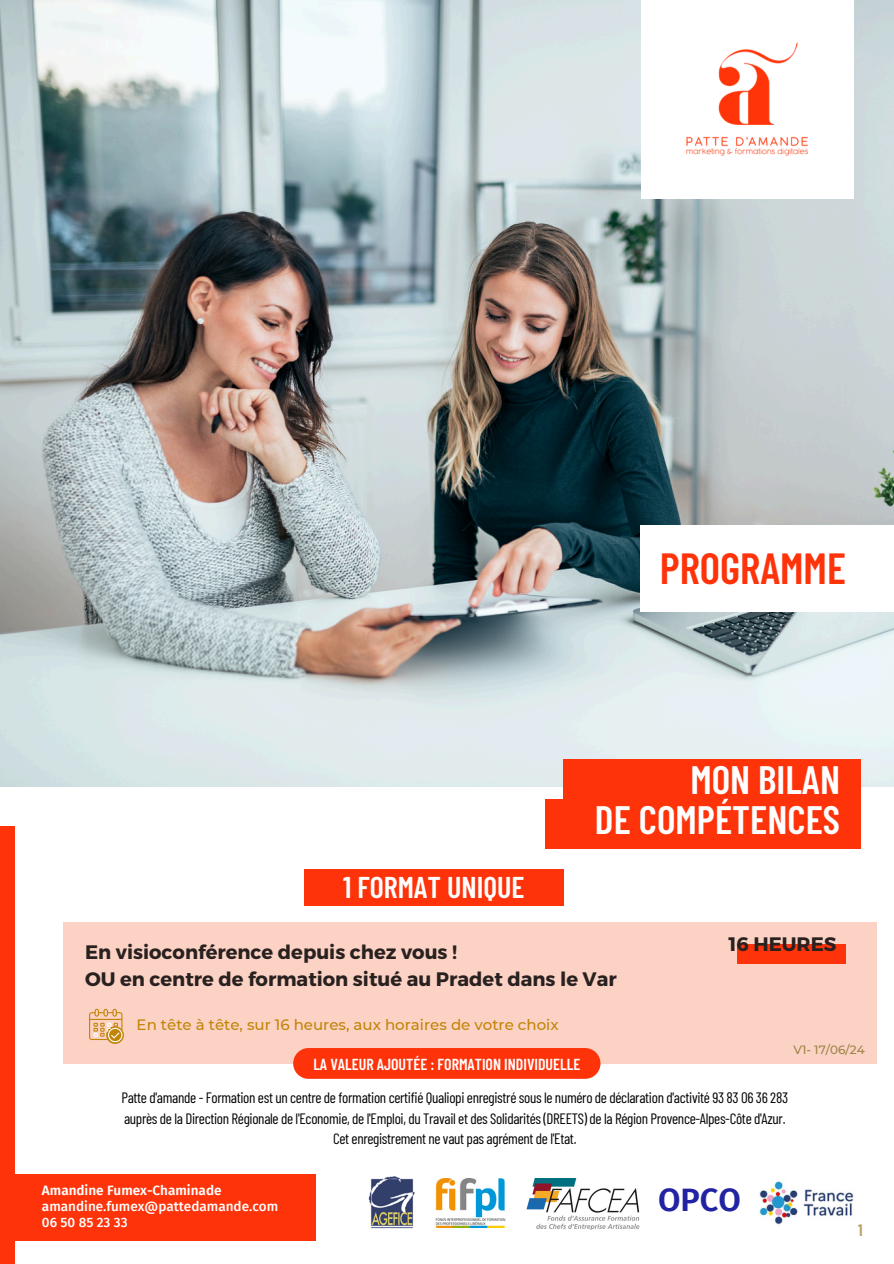
<style>
.page{position:relative;width:894px;height:1264px;background:#fff}
.page>*{position:absolute;margin:0;border:0;box-sizing:border-box;transform-origin:0 0}
.t1{font:600 43.5px "Barlow Condensed";color:#fe330a}
.t2{font:600 39.6px/40.5px "Barlow Condensed";color:#fff;text-align:right}
.t3{font:600 32.4px "Fira Sans";color:#2123a2}
.t4{font:600 30px "Barlow Condensed";color:#fff}
.t5{font:700 19.5px/27px "Montserrat";color:#282120}
.t6{font:600 16.5px "Barlow Condensed";color:#b99d61}
.t7{font:600 15.9px "Barlow Condensed";color:#fff}
.t8{font:15px "Barlow Condensed";letter-spacing:-.02em;color:#000}
.t9{font:500 15px "Montserrat";color:#c28406}
.t10{font:500 13.5px "Fira Sans";color:#fff}
.t11{font:600 13.5px "Fira Sans";color:#fff}
.t12{font:500 12px "Montserrat";color:#9d8348}
.s1{font-weight:600}
</style>
<div class="page">
<img style="left:0;top:0;width:893px;height:786px">
<div style="left:563px;top:758px;width:297px;height:47px;background:#fe330a"></div>
<div style="left:545px;top:799px;width:315px;height:50px;background:#fe330a"></div>
<div style="left:639px;top:525px;width:254px;height:86px;background:#fff"></div>
<div style="left:0;top:826px;width:14px;height:437px;background:#fe330a"></div>
<div style="left:304px;top:868px;width:259px;height:37px;background:#fe330a"></div>
<div style="left:63px;top:922px;width:813px;height:141px;background:#fcd2c4"></div>
<svg style="left:106px;top:1026px;width:18px;height:17px"></svg>
<svg style="left:89px;top:1008px;width:33px;height:34px"></svg>
<div style="left:737px;top:944px;width:108px;height:20px;background:#fe330a"></div>
<img style="left:368px;top:1176px;width:47px;height:53px">
<img style="left:435px;top:1178px;width:71px;height:49px">
<img style="left:526px;top:1178px;width:114px;height:51px">
<div style="left:293px;top:1048px;width:307px;height:30px;background:#fe330a;border-radius:15px"></div>
<div style="left:0;top:1174px;width:316px;height:66px;background:#fe330a"></div>
<div style="left:641px;top:0;width:213px;height:198px;background:#fff"></div>
<img style="left:686px;top:42px;width:122px;height:114px">
<img style="left:759px;top:1181px;width:95px;height:44px">
<h6 class="t1" style="left:659px;top:540px;width:187px">PROGRAMME</h6>
<p class="t4" style="left:343px;top:868px;width:183px">1 FORMAT UNIQUE</p>
<p class="t2" style="left:594px;top:757px;width:246px">MON BILAN<br>DE COMPÉTENCES</p>
<p class="t5" style="left:85px;top:937px;width:533px">En visioconférence depuis chez vous !<br>OU en centre de formation situé au Pradet dans le Var</p>
<p class="t5" style="left:728px;top:929px;width:109px">16 HEURES</p>
<h5 class="t9" style="left:137px;top:1015px;width:423px">En tête à tête, sur 16 heures, aux horaires de votre choix</h5>
<h2 class="t7" style="left:313px;top:1053px;width:268px">LA VALEUR AJOUTÉE : FORMATION INDIVIDUELLE</h2>
<p class="t12" style="left:793px;top:1042px;width:73px">V1- 17/06/24</p>
<p class="t8" style="left:121px;top:1088px;width:668px">Patte d'amande - Formation est un centre de formation certifié Qualiopi enregistré sous le numéro de déclaration d'activité 93 83 06 36 283</p>
<h2 class="t8" style="left:124px;top:1108px;width:662px">auprès de la Direction Régionale de l'Economie, de l'Emploi, du Travail et des Solidarités (DREETS) de la Région Provence-Alpes-Côte d'Azur.</h2>
<p class="t8" style="left:333px;top:1128px;width:245px">Cet enregistrement ne vaut pas agrément de l'Etat.</p>
<p class="t11" style="left:42px;top:1182px;width:181px">Amandine Fumex-Chaminade</p>
<p class="t10" style="left:42px;top:1198px;width:238px"><span class="s1">a</span>mandine.fumex@pattedamande.com</p>
<p class="t10" style="left:42px;top:1213px;width:87px">06 50 85 23 33</p>
<p class="t3" style="left:658px;top:1180px;width:84px">OPCO</p>
<p class="t6" style="left:858px;top:1219px;width:6px">1</p>
</div>
